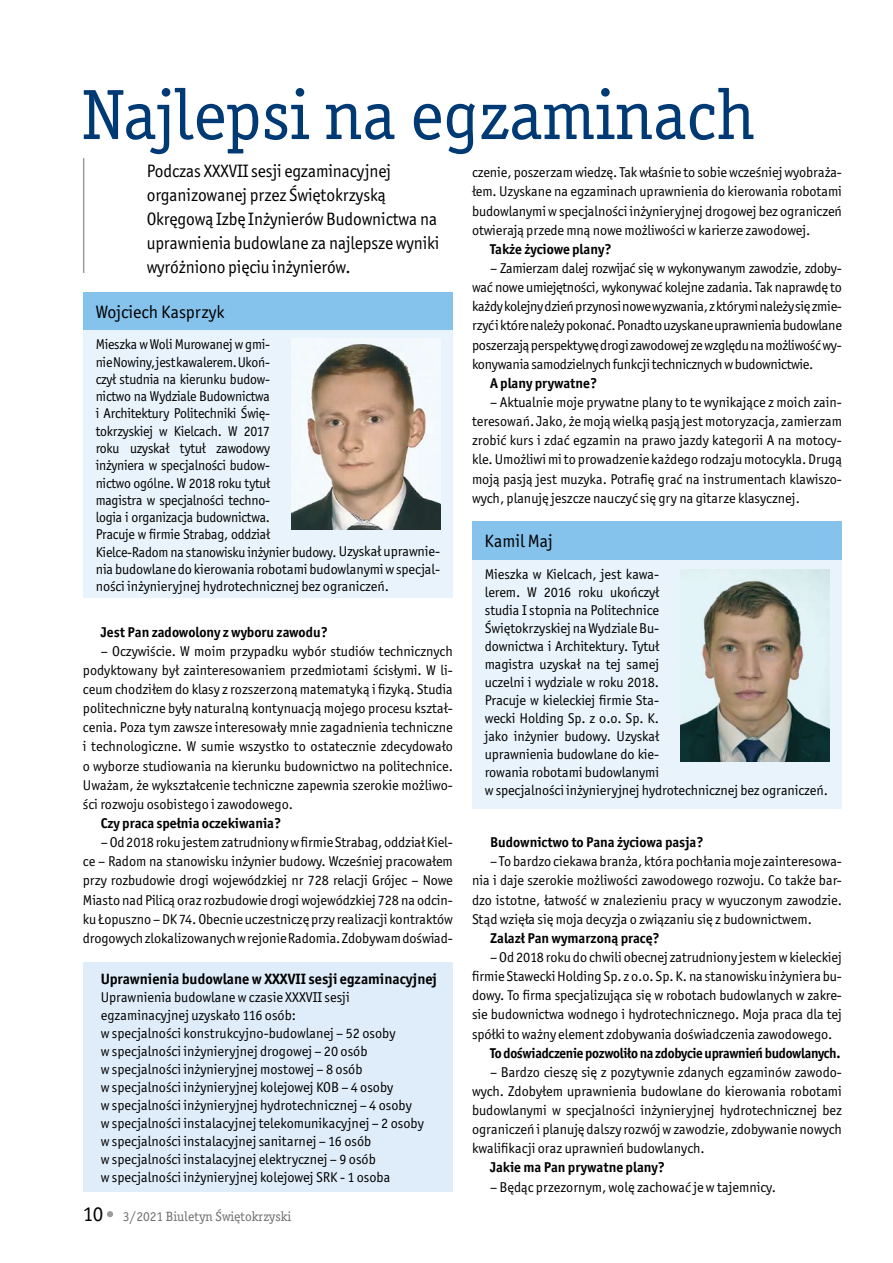
<style>
.page{position:relative;width:893px;height:1263px;background:#fff}
.page>*{position:absolute;margin:0;border:0;box-sizing:border-box;transform-origin:0 0}
.t1{font:71.25px "Officina Serif Itc TOT";color:#003a75}
.t2{font:18px/24px "Officina Sans Itc TOT";letter-spacing:-.005em;color:#000}
.t3{font:700 15px "Officina Sans Itc TOT";color:#000}
.t4{font:14.25px/19.2px "Officina Sans Itc TOT";letter-spacing:-.005em;color:#000;text-align:justify}
.t5{font:700 14.25px "Officina Sans Itc TOT";color:#000}
.t6{font:700 14.25px "Officina Sans Itc TOT";letter-spacing:-.02em;color:#000}
.t7{font:13.5px "Officina Serif Itc TOT";color:#6f6f6f}
.s1{font-family:"Officina Sans Itc TOT";font-size:21px;color:#000}
</style>
<div class="page">
<svg style="left:107px;top:1211px;width:6px;height:6px"></svg>
<div style="left:472px;top:522px;width:370px;height:38px;background:#85c2ec"></div>
<div style="left:83px;top:292px;width:370px;height:38px;background:#85c2ec"></div>
<div style="left:83px;top:330px;width:370px;height:268px;background:#e9f3fc"></div>
<div style="left:472px;top:560px;width:370px;height:249px;background:#e9f3fc"></div>
<img style="left:291px;top:338px;width:149px;height:192px">
<img style="left:680px;top:570px;width:149px;height:191px">
<hr style="left:83px;top:158px;width:1px;height:115px;background:#9c9c9c">
<div style="left:83px;top:962px;width:370px;height:229px;background:#dfedfa"></div>
<h1 class="t1" style="left:83px;top:74px;width:673px">Najlepsi na egzaminach</h1>
<p class="t4" style="left:472px;top:163px;width:371px">czenie, poszerzam wiedzę. Tak właśnie to sobie wcześniej wyobraża&shy;łem. Uzyskane na egzaminach uprawnienia do kierowania robotami budowlanymi wspecjalności inżynieryjnej drogowej bez ograniczeń otwierają przede mną nowe możliwości w karierze zawodowej.</p>
<p class="t5" style="left:490px;top:240px;width:123px">Także życiowe plany?</p>
<p class="t4" style="left:472px;top:259px;width:371px;text-indent:18px">– Zamierzam dalej rozwijać się w wykonywanym zawodzie, zdoby&shy;wać nowe umiejętności, wykonywać kolejne zadania. Tak naprawdę to każdy kolejny dzień przynosi nowe wyzwania, zktórymi należy się zmie&shy;rzyć iktóre należy pokonać. Ponadto uzyskane uprawnienia budowlane poszerzają perspektywę drogi zawodowej ze względu na możliwość wy&shy;konywania samodzielnych funkcji technicznych wbudownictwie.</p>
<p class="t5" style="left:490px;top:374px;width:109px">A plany prywatne?</p>
<p class="t4" style="left:472px;top:393px;width:371px;text-indent:18px">– Aktualnie moje prywatne plany to te wynikające z moich zain&shy;teresowań. Jako, że moją wielką pasją jest motoryzacja, zamierzam zrobić kurs i zdać egzamin na prawo jazdy kategorii A na motocy&shy;kle. Umożliwi mi to prowadzenie każdego rodzaju motocykla. Drugą moją pasją jest muzyka. Potrafię grać na instrumentach klawiszo&shy;wych, planuję jeszcze nauczyć się gry na gitarze klasycznej.</p>
<p class="t2" style="left:147px;top:159px;width:294px">Podczas XXXVII sesji egzaminacyjnej organizowanej przez Świętokrzyską Okręgową Izbę Inżynierów Budownictwa na uprawnienia budowlane za najlepsze wyniki wyróżniono pięciu inżynierów.</p>
<p class="t2" style="left:96px;top:300px;width:130px">Wojciech Kasprzyk</p>
<p class="t4" style="left:96px;top:336px;width:346px;line-height:17.2px;text-align:left">Mieszka w Woli Murowanej w gmi-<br>nie Nowiny, jest kawalerem. Ukoń-<br>czył studnia na kierunku budow-<br>nictwo na Wydziale Budownictwa<br>i Architektury Politechniki Świę-<br>tokrzyskiej w Kielcach. W 2017<br>roku uzyskał tytuł zawodowy<br>inżyniera w specjalności budow-<br>nictwo ogólne. W 2018 roku tytuł<br>magistra w specjalności techno-<br>logia i organizacja budownictwa.<br>Pracuje w firmie Strabag, oddział<br>Kielce-Radom na stanowisku inżynier budowy. Uzyskał uprawnie&shy;nia budowlane do kierowania robotami budowlanymi w specjal&shy;ności inżynieryjnej hydrotechnicznej bez ograniczeń.</p>
<p class="t2" style="left:485px;top:529px;width:70px">Kamil Maj</p>
<p class="t4" style="left:485px;top:565px;width:345px;line-height:18px;text-align:left">Mieszka w Kielcach, jest kawa-<br>lerem. W 2016 roku ukończył<br>studia I stopnia na Politechnice<br>Świętokrzyskiej na Wydziale Bu-<br>downictwa i Architektury. Tytuł<br>magistra uzyskał na tej samej<br>uczelni i wydziale w roku 2018.<br>Pracuje w kieleckiej firmie Sta-<br>wecki Holding Sp. z o.o. Sp. K.<br>jako inżynier budowy. Uzyskał<br>uprawnienia budowlane do kie-<br>rowania robotami budowlanymi<br>w specjalności inżynieryjnej hydrotechnicznej bez ograniczeń.</p>
<p class="t5" style="left:101px;top:623px;width:229px">Jest Pan zadowolony z wyboru zawodu?</p>
<p class="t4" style="left:83px;top:641px;width:371px;text-indent:18px">– Oczywiście. W moim przypadku wybór studiów technicznych podyktowany był zainteresowaniem przedmiotami ścisłymi. W li&shy;ceum chodziłem do klasy z rozszerzoną matematyką i fizyką. Studia politechniczne były naturalną kontynuacją mojego procesu kształ&shy;cenia. Poza tym zawsze interesowały mnie zagadnienia techniczne i technologiczne. W sumie wszystko to ostatecznie zdecydowało o wyborze studiowania na kierunku budownictwo na politechnice.<br>Uważam, że wykształcenie techniczne zapewnia szerokie możliwo&shy;ści rozwoju osobistego i zawodowego.</p>
<p class="t5" style="left:101px;top:814px;width:182px">Czy praca spełnia oczekiwania?</p>
<p class="t4" style="left:83px;top:833px;width:371px;text-indent:18px">– Od 2018 roku jestem zatrudniony wfirmie Strabag, oddział Kiel&shy;ce – Radom na stanowisku inżynier budowy. Wcześniej pracowałem przy rozbudowie drogi wojewódzkiej nr 728 relacji Grójec – Nowe Miasto nad Pilicą oraz rozbudowie drogi wojewódzkiej 728 na odcin&shy;ku Łopuszno – DK 74. Obecnie uczestniczę przy realizacji kontraktów drogowych zlokalizowanych wrejonie Radomia. Zdobywam doświad-</p>
<p class="t5" style="left:490px;top:833px;width:215px">Budownictwo to Pana życiowa pasja?</p>
<p class="t4" style="left:472px;top:852px;width:371px;text-indent:18px">– To bardzo ciekawa branża, która pochłania moje zainteresowa&shy;nia i daje szerokie możliwości zawodowego rozwoju. Co także bar&shy;dzo istotne, łatwość w znalezieniu pracy w wyuczonym zawodzie.<br>Stąd wzięła się moja decyzja o związaniu się z budownictwem.</p>
<p class="t5" style="left:490px;top:929px;width:171px">Zalazł Pan wymarzoną pracę?</p>
<p class="t4" style="left:472px;top:948px;width:371px;text-indent:18px">– Od 2018 roku do chwili obecnej zatrudniony jestem w kieleckiej firmie Stawecki Holding Sp. z o.o. Sp. K. na stanowisku inżyniera bu&shy;dowy. To firma specjalizująca się w robotach budowlanych w zakre&shy;sie budownictwa wodnego i hydrotechnicznego. Moja praca dla tej spółki to ważny element zdobywania doświadczenia zawodowego.</p>
<p class="t6" style="left:490px;top:1044px;width:352px">To doświadczenie pozwoliło na zdobycie uprawnień budowlanych.</p>
<p class="t4" style="left:472px;top:1062px;width:371px;text-indent:18px">– Bardzo cieszę się z pozytywnie zdanych egzaminów zawodo&shy;wych. Zdobyłem uprawnienia budowlane do kierowania robotami budowlanymi w specjalności inżynieryjnej hydrotechnicznej bez ograniczeń i planuję dalszy rozwój w zawodzie, zdobywanie nowych kwalifikacji oraz uprawnień budowlanych.</p>
<p class="t5" style="left:490px;top:1159px;width:176px">Jakie ma Pan prywatne plany?</p>
<p class="t4" style="left:490px;top:1177px;width:288px">– Będąc przezornym, wolę zachować je w tajemnicy.</p>
<p class="t3" style="left:101px;top:970px;width:338px">Uprawnienia budowlane w XXXVII sesji egzaminacyjnej</p>
<p class="t4" style="left:101px;top:989px;width:324px;line-height:18px;text-align:left">Uprawnienia budowlane w czasie XXXVII sesji egzaminacyjnej uzyskało 116 osób:<br>w specjalności konstrukcyjno-budowlanej – 52 osoby<br>w specjalności inżynieryjnej drogowej – 20 osób<br>w specjalności inżynieryjnej mostowej – 8 osób<br>w specjalności inżynieryjnej kolejowej KOB – 4 osoby<br>w specjalności inżynieryjnej hydrotechnicznej – 4 osoby w specjalności instalacyjnej telekomunikacyjnej – 2 osoby w specjalności instalacyjnej sanitarnej – 16 osób<br>w specjalności instalacyjnej elektrycznej – 9 osób<br>w specjalności inżynieryjnej kolejowej SRK - 1 osoba</p>
<p class="t7" style="left:83px;top:1208px;width:210px"><span class="s1">10</span> 3/2021 Biuletyn Świętokrzyski</p>
</div>
